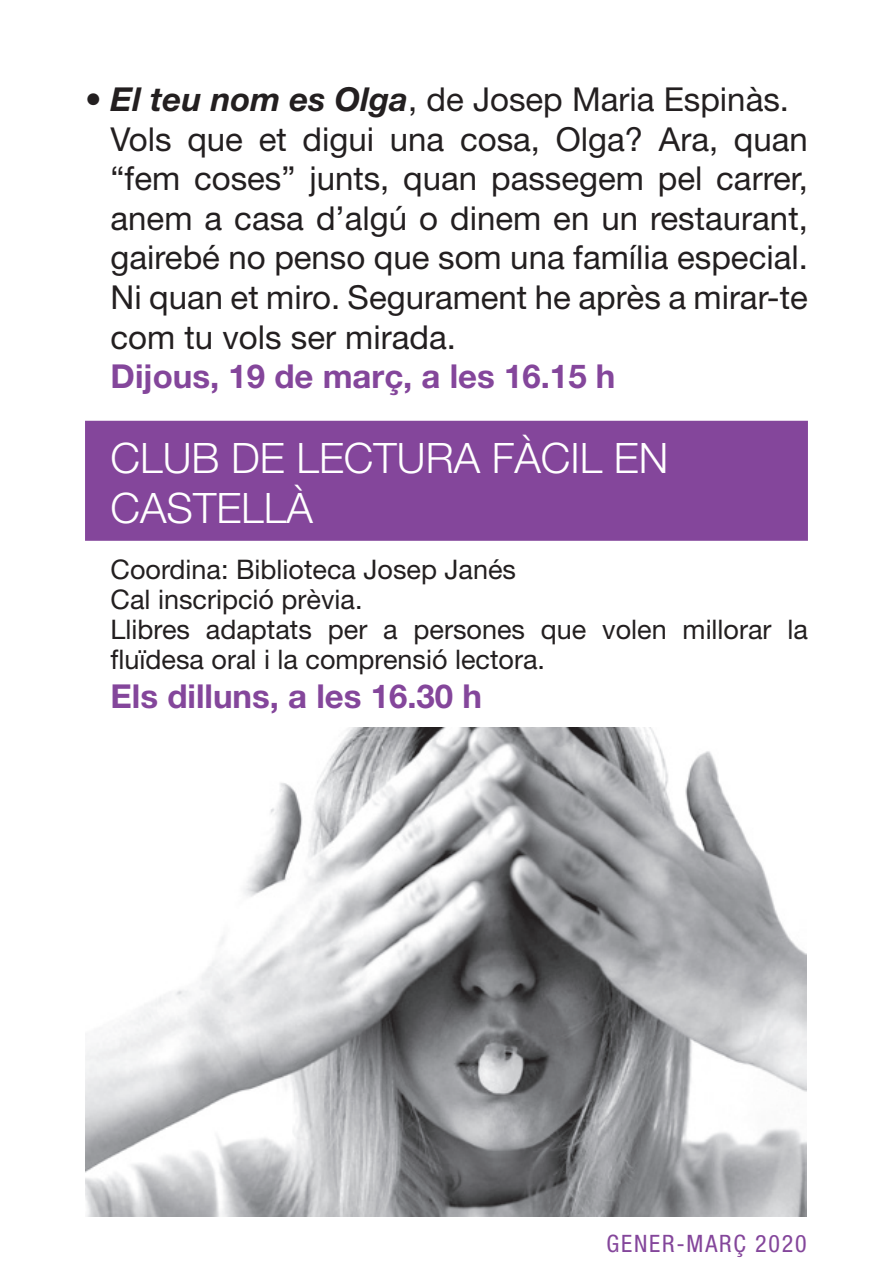
<style>
.page{position:relative;width:893px;height:1276px;background:#fff}
.page>*{position:absolute;margin:0;border:0;box-sizing:border-box;transform-origin:0 0}
.t1{font:300 42px/50.4px "Helvetica Neue LT";color:#fff}
.t2{font:33px/39.6px "Helvetica Neue LT";color:#231f20}
.t3{font:700 33px "Helvetica Neue LT";color:#84469b}
.t4{font:27px/30px "Helvetica Neue LT";color:#231f20}
.t5{font:condensed 24px "Helvetica Neue LT";letter-spacing:.075em;color:#84469b}
.s1{font-weight:700;font-style:italic}
</style>
<div class="page">
<div style="left:85px;top:421px;width:723px;height:120px;background:#84469b"></div>
<img style="left:85px;top:727px;width:722px;height:489px">
<p class="t2" style="left:111px;top:79px;width:699px;text-indent:-26px">• <span class="s1">El teu nom es Olga</span>, de Josep Maria Espinàs.<br>Vols que et digui una cosa, Olga? Ara, quan “fem coses” junts, quan passegem pel carrer, anem a casa d’algú o dinem en un restaurant, gairebé no penso que som una família especial.<br>Ni quan et miro. Segurament he après a mirar-te com tu vols ser mirada.</p>
<p class="t3" style="left:111px;top:356px;width:506px">Dijous, 19 de març, a les 16.15 h</p>
<p class="t1" style="left:111px;top:432px;width:559px">CLUB DE LECTURA FÀCIL EN<br>CASTELLÀ</p>
<p class="t4" style="left:111px;top:554px;width:699px">Coordina: Biblioteca Josep Janés<br>Cal inscripció prèvia.<br>Llibres adaptats per a persones que volen millorar la fluïdesa oral i la comprensió lectora.</p>
<p class="t3" style="left:111px;top:676px;width:373px">Els dilluns, a les 16.30 h</p>
<p class="t5" style="left:606px;top:1230px;width:202px">GENER-MARÇ 2020</p>
</div>
